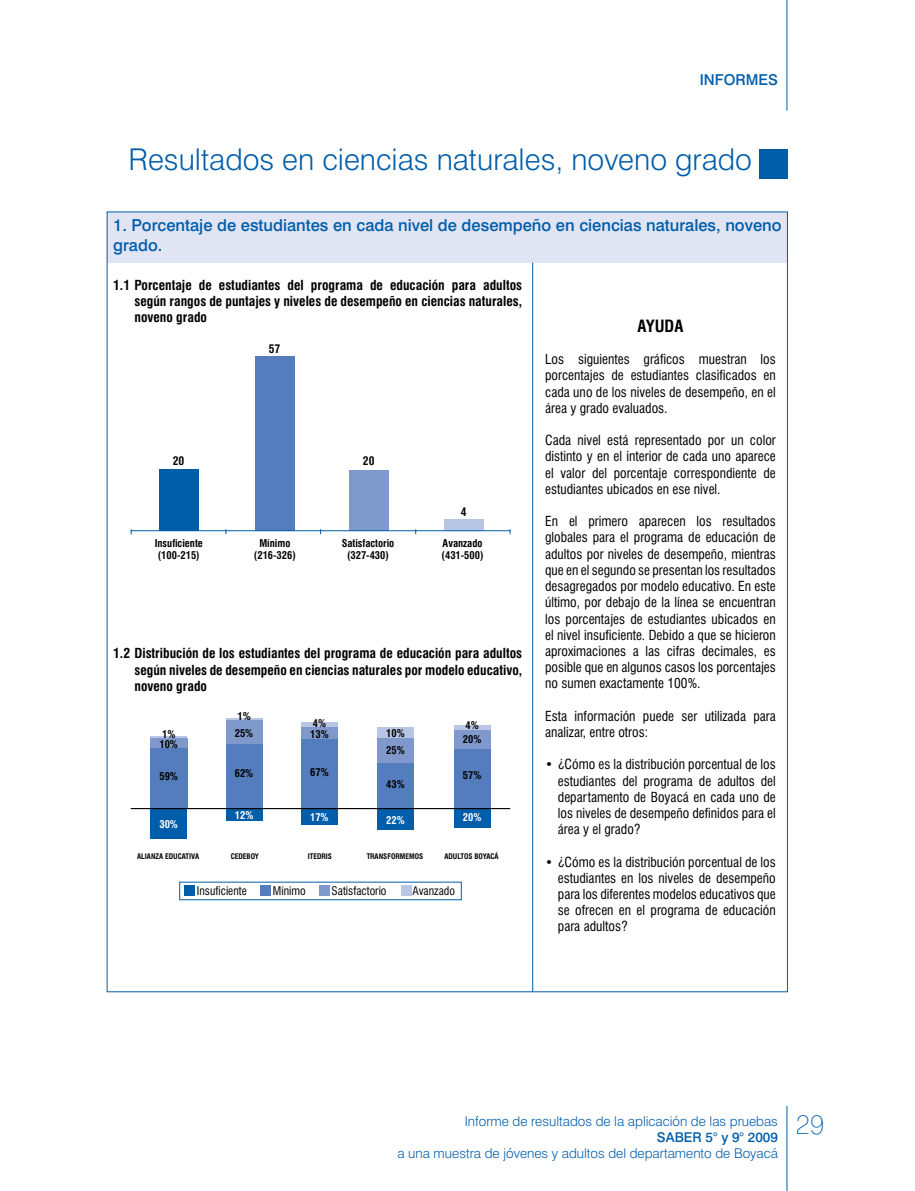
<style>
.page{position:relative;width:915px;height:1191px;background:#fff}
.page>*{position:absolute;margin:0;border:0;box-sizing:border-box;transform-origin:0 0}
.t1{font:300 30px "Swiss 721 BT";color:#005daa}
.t2{font:100 27px "Swiss 721 BT";color:#005daa}
.t3{font:500 16.5px/19.8px "Swiss 721 BT";color:#005daa}
.t4{font:700 condensed 16.5px "Swiss 721 BT";color:#000}
.t5{font:500 15px "Swiss 721 BT";color:#005daa}
.t6{font:condensed 13.5px/16.2px "Swiss 721 BT";color:#000;text-align:justify}
.t7{font:700 condensed 13.5px/16.2px "Swiss 721 BT";color:#000;text-align:justify}
.t8{font:300 13.5px "Swiss 721 BT";color:#005daa}
.t9{font:500 13.5px "Swiss 721 BT";color:#005daa}
.t10{font:condensed 11.55px "Swiss 721 BT";color:#000}
.t11{font:700 condensed 11.55px "Swiss 721 BT";color:#000}
.t12{font:700 condensed 10.5px/11.6px "Swiss 721 BT";color:#000}
.t13{font:700 condensed 10.5px "Swiss 721 BT";color:#fff}
.t14{font:700 condensed 7.5px "Swiss 721 BT";color:#000}
</style>
<div class="page">
<hr style="left:786px;top:1106px;width:1px;height:85px;background:#005daa">
<hr style="left:786px;top:0;width:1px;height:111px;background:#005daa">
<div style="left:758px;top:149px;width:29px;height:30px;background:#005daa"></div>
<div style="left:107px;top:212px;width:680px;height:51px;background:#e0e4f3"></div>
<hr style="left:532px;top:263px;width:1px;height:729px;background:#005daa">
<div style="left:159px;top:469px;width:39px;height:61px;background:#005daa"></div>
<div style="left:255px;top:356px;width:39px;height:174px;background:#547dbd"></div>
<div style="left:349px;top:469px;width:39px;height:61px;background:#8099cd"></div>
<div style="left:443px;top:519px;width:40px;height:11px;background:#b9c5e4"></div>
<hr style="left:131px;top:530px;width:379px;height:1px;background:#005daa">
<div style="left:184px;top:885px;width:10px;height:10px;background:#005daa"></div>
<div style="left:260px;top:885px;width:10px;height:10px;background:#547dbd"></div>
<div style="left:319px;top:885px;width:11px;height:10px;background:#8099cd"></div>
<div style="left:400px;top:885px;width:11px;height:10px;background:#b9c5e4"></div>
<div style="left:301px;top:727px;width:37px;height:12px;background:#8099cd"></div>
<div style="left:301px;top:722px;width:37px;height:5px;background:#b9c5e4"></div>
<div style="left:150px;top:738px;width:37px;height:9px;background:#8099cd"></div>
<div style="left:225px;top:719px;width:37px;height:25px;background:#8099cd"></div>
<div style="left:301px;top:739px;width:37px;height:69px;background:#547dbd"></div>
<div style="left:377px;top:738px;width:37px;height:25px;background:#8099cd"></div>
<div style="left:377px;top:727px;width:37px;height:11px;background:#b9c5e4"></div>
<hr style="left:225px;top:718px;width:37px;height:1px;background:#b9c5e4">
<hr style="left:150px;top:736px;width:37px;height:2px;background:#b9c5e4">
<div style="left:453px;top:729px;width:37px;height:20px;background:#8099cd"></div>
<hr style="left:453px;top:725px;width:37px;height:4px;background:#b9c5e4">
<div style="left:150px;top:747px;width:37px;height:61px;background:#547dbd"></div>
<div style="left:225px;top:744px;width:37px;height:64px;background:#547dbd"></div>
<div style="left:377px;top:763px;width:37px;height:45px;background:#547dbd"></div>
<div style="left:453px;top:749px;width:37px;height:59px;background:#547dbd"></div>
<div style="left:225px;top:808px;width:37px;height:13px;background:#005daa"></div>
<div style="left:150px;top:808px;width:37px;height:30px;background:#005daa"></div>
<div style="left:301px;top:808px;width:37px;height:17px;background:#005daa"></div>
<div style="left:377px;top:808px;width:37px;height:22px;background:#005daa"></div>
<div style="left:453px;top:808px;width:37px;height:20px;background:#005daa"></div>
<hr style="left:131px;top:808px;width:379px;height:1px;background:#000">
<p class="t5" style="left:699px;top:71px;width:80px">INFORMES</p>
<h1 class="t1" style="left:129px;top:140px;width:624px">Resultados en ciencias naturales, noveno grado</h1>
<p class="t3" style="left:113px;top:215px;width:669px">1. Porcentaje de estudiantes en cada nivel de desempeño en ciencias naturales, noveno grado.</p>
<p class="t7" style="left:134px;top:277px;width:389px;text-indent:-21px">1.1 Porcentaje de estudiantes del programa de educación para adultos según rangos de puntajes y niveles de desempeño en ciencias naturales, noveno grado</p>
<p class="t11" style="left:173px;top:454px;width:13px">20</p>
<p class="t11" style="left:268px;top:342px;width:13px">57</p>
<p class="t11" style="left:363px;top:454px;width:13px">20</p>
<p class="t11" style="left:460px;top:504px;width:7px">4</p>
<p class="t12" style="left:155px;top:537px;width:50px">Insuficiente</p>
<p class="t12" style="left:259px;top:537px;width:33px">Mínimo</p>
<p class="t12" style="left:341px;top:537px;width:54px">Satisfactorio</p>
<p class="t12" style="left:442px;top:537px;width:41px">Avanzado</p>
<p class="t12" style="left:158px;top:550px;width:43px">(100-215)</p>
<p class="t12" style="left:254px;top:550px;width:43px">(216-326)</p>
<p class="t12" style="left:347px;top:550px;width:43px">(327-430)</p>
<p class="t12" style="left:441px;top:550px;width:43px">(431-500)</p>
<p class="t7" style="left:134px;top:645px;width:389px;text-indent:-21px">1.2 Distribución de los estudiantes del programa de educación para adultos según niveles de desempeño en ciencias naturales por modelo educativo, noveno grado</p>
<p class="t12" style="left:237px;top:710px;width:15px">1%</p>
<p class="t12" style="left:162px;top:728px;width:15px">1%</p>
<p class="t12" style="left:235px;top:728px;width:20px">25%</p>
<p class="t12" style="left:159px;top:738px;width:20px">10%</p>
<p class="t12" style="left:310px;top:717px;width:20px">4%<br>13%</p>
<p class="t12" style="left:386px;top:727px;width:20px">10%</p>
<p class="t12" style="left:386px;top:744px;width:20px">25%</p>
<p class="t12" style="left:465px;top:720px;width:15px">4%</p>
<p class="t12" style="left:463px;top:733px;width:20px">20%</p>
<p class="t12" style="left:159px;top:771px;width:20px">59%</p>
<p class="t12" style="left:235px;top:767px;width:20px">62%</p>
<p class="t12" style="left:310px;top:766px;width:20px">67%</p>
<p class="t12" style="left:386px;top:778px;width:20px">43%</p>
<p class="t12" style="left:463px;top:770px;width:20px">57%</p>
<p class="t13" style="left:159px;top:817px;width:20px">30%</p>
<p class="t13" style="left:235px;top:809px;width:20px">12%</p>
<p class="t13" style="left:310px;top:810px;width:20px">17%</p>
<p class="t13" style="left:386px;top:814px;width:20px">22%</p>
<p class="t13" style="left:463px;top:811px;width:20px">20%</p>
<p class="t14" style="left:137px;top:851px;width:64px">ALIANZA EDUCATIVA</p>
<p class="t14" style="left:230px;top:851px;width:30px">CEDEBOY</p>
<p class="t14" style="left:308px;top:851px;width:26px">ITEDRIS</p>
<p class="t14" style="left:366px;top:851px;width:58px">TRANSFORMEMOS</p>
<p class="t14" style="left:444px;top:851px;width:56px">ADULTOS BOYACÁ</p>
<p class="t10" style="left:197px;top:883px;width:51px">Insuficiente</p>
<p class="t10" style="left:273px;top:883px;width:34px">Mínimo</p>
<p class="t10" style="left:331px;top:883px;width:56px">Satisfactorio</p>
<p class="t10" style="left:412px;top:883px;width:44px">Avanzado</p>
<p class="t4" style="left:637px;top:316px;width:47px">AYUDA</p>
<p class="t6" style="left:545px;top:351px;width:232px">Los siguientes gráficos muestran los porcentajes de estudiantes clasificados en cada uno de los niveles de desempeño, en el área y grado evaluados.</p>
<p class="t6" style="left:545px;top:432px;width:232px">Cada nivel está representado por un color distinto y en el interior de cada uno aparece el valor del porcentaje correspondiente de estudiantes ubicados en ese nivel.</p>
<p class="t6" style="left:545px;top:513px;width:232px">En el primero aparecen los resultados globales para el programa de educación de adultos por niveles de desempeño, mientras que en el segundo se presentan los resultados desagregados por modelo educativo. En este último, por debajo de la línea se encuentran los porcentajes de estudiantes ubicados en el nivel insuficiente. Debido a que se hicieron aproximaciones a las cifras decimales, es posible que en algunos casos los porcentajes no sumen exactamente 100%.</p>
<p class="t6" style="left:545px;top:707px;width:232px">Esta información puede ser utilizada para analizar, entre otros:</p>
<p class="t6" style="left:557px;top:756px;width:219px;text-indent:-13px">• ¿Cómo es la distribución porcentual de los estudiantes del programa de adultos del departamento de Boyacá en cada uno de los niveles de desempeño definidos para el área y el grado?</p>
<p class="t6" style="left:557px;top:853px;width:219px;text-indent:-13px">• ¿Cómo es la distribución porcentual de los estudiantes en los niveles de desempeño para los diferentes modelos educativos que se ofrecen en el programa de educación para adultos?</p>
<p class="t8" style="left:464px;top:1112px;width:314px">Informe de resultados de la aplicación de las pruebas</p>
<p class="t9" style="left:656px;top:1128px;width:122px">SABER 5° y 9° 2009</p>
<p class="t8" style="left:397px;top:1145px;width:382px">a una muestra de jóvenes y adultos del departamento de Boyacá</p>
<h2 class="t2" style="left:795px;top:1108px;width:30px">29</h2>
</div>
